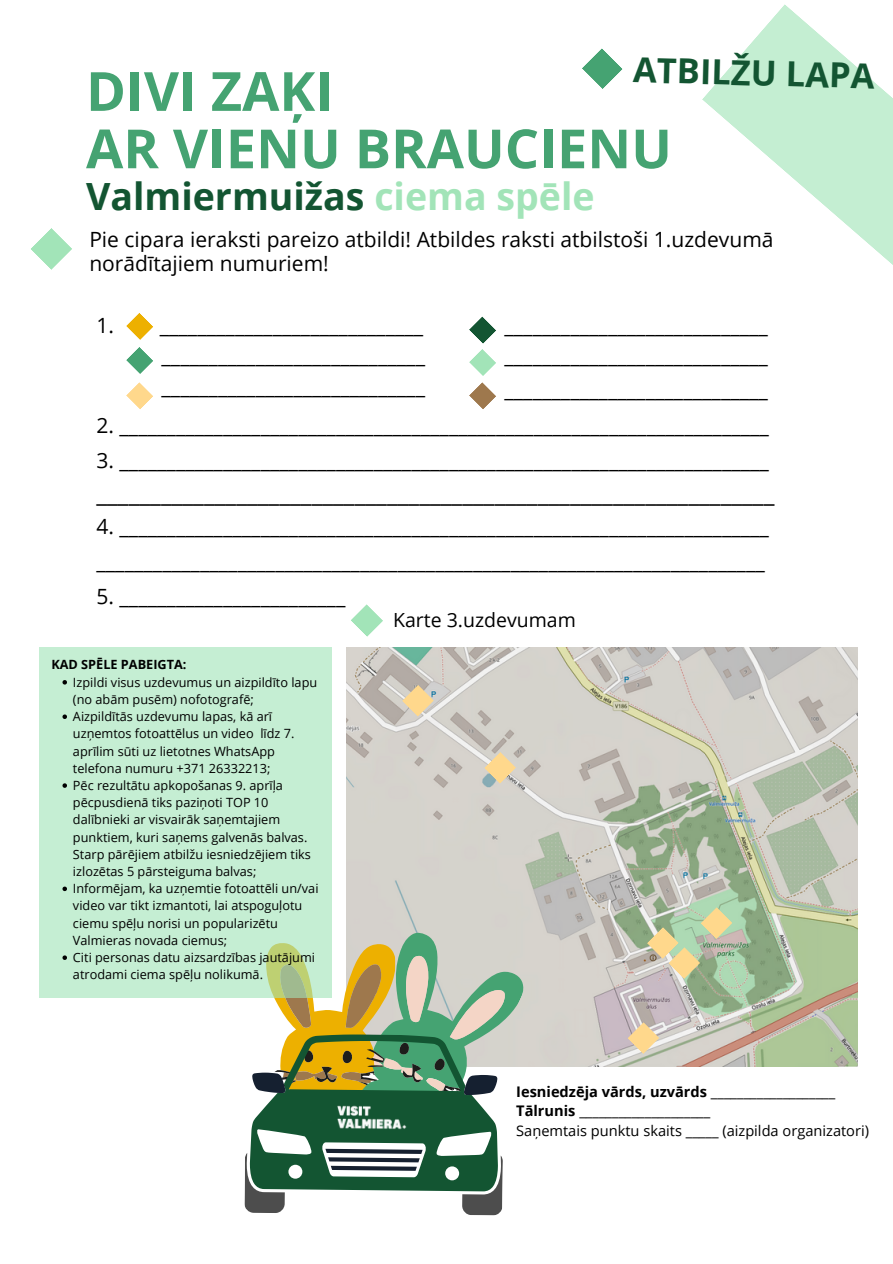
<style>
.page{position:relative;width:893px;height:1264px;background:#fff}
.page>*{position:absolute;margin:0;border:0;box-sizing:border-box;transform-origin:0 0}
.t1{font:700 54px/57.3px "Open Sans";color:#45a372}
.t2{font:700 37.5px "Open Sans";color:#135532}
.t3{font:700 34.5px "Open Sans";color:#135532}
.t4{font:24px "Open Sans";color:#000}
.t5{font:21px/23.7px "Open Sans";color:#000}
.t6{font:19.5px "Open Sans";color:#000}
.t7{font:14.55px/19.5px "Open Sans";color:#000}
.t8{font:12.75px/17.2px "Open Sans";color:#000}
.t9{font:700 12.75px "Open Sans";color:#000}
.s1{color:#a2e4b8}
.s2{font-weight:700}
</style>
<div class="page">
<img style="left:346px;top:647px;width:511px;height:419px">
<svg style="left:402px;top:684px;width:32px;height:32px"></svg>
<svg style="left:702px;top:4px;width:190px;height:260px"></svg>
<svg style="left:582px;top:48px;width:41px;height:41px"></svg>
<svg style="left:31px;top:228px;width:41px;height:42px"></svg>
<svg style="left:331px;top:926px;width:198px;height:141px;background:#c6cfc4"></svg>
<svg style="left:244px;top:941px;width:264px;height:274px"></svg>
<img style="left:328px;top:1096px;width:88px;height:42px">
<div style="left:39px;top:647px;width:292px;height:350px;background:#c5eed3"></div>
<svg style="left:62px;top:680px;width:5px;height:4px"></svg>
<svg style="left:62px;top:714px;width:5px;height:5px"></svg>
<svg style="left:62px;top:783px;width:5px;height:4px"></svg>
<svg style="left:62px;top:886px;width:5px;height:5px"></svg>
<svg style="left:62px;top:955px;width:5px;height:4px"></svg>
<svg style="left:351px;top:604px;width:32px;height:33px"></svg>
<svg style="left:484px;top:751px;width:32px;height:33px"></svg>
<svg style="left:646px;top:907px;width:86px;height:72px;background:#c1c8a3"></svg>
<svg style="left:627px;top:1022px;width:32px;height:32px"></svg>
<svg style="left:126px;top:313px;width:27px;height:27px"></svg>
<svg style="left:126px;top:347px;width:27px;height:27px"></svg>
<svg style="left:126px;top:382px;width:27px;height:27px"></svg>
<svg style="left:469px;top:316px;width:27px;height:60px"></svg>
<svg style="left:469px;top:382px;width:27px;height:27px"></svg>
<h3 class="t3" style="left:634px;top:44px;width:243px;rotate:2deg">ATBILŽU LAPA</h3>
<h1 class="t1" style="left:86px;top:61px;width:587px">DIVI ZAĶI<br>AR VIENU BRAUCIENU</h1>
<h4 class="t2" style="left:86px;top:170px;width:510px">Valmiermuižas <span class="s1">ciema spēle</span></h4>
<p class="t5" style="left:89px;top:227px;width:685px">Pie cipara ieraksti pareizo atbildi! Atbildes raksti atbilstoši 1.uzdevumā norādītajiem numuriem!</p>
<p class="t5" style="left:96px;top:313px;width:328px">1. ____________________________</p>
<p class="t5" style="left:161px;top:343px;width:265px">____________________________</p>
<p class="t5" style="left:161px;top:373px;width:265px">____________________________</p>
<p class="t5" style="left:504px;top:313px;width:265px">____________________________</p>
<p class="t5" style="left:504px;top:343px;width:265px">____________________________</p>
<p class="t5" style="left:504px;top:376px;width:265px">____________________________</p>
<p class="t5" style="left:96px;top:413px;width:674px">2. _____________________________________________________________________</p>
<p class="t5" style="left:96px;top:448px;width:674px">3. _____________________________________________________________________</p>
<p class="t4" style="left:96px;top:476px;width:679px">_______________________________________________________________</p>
<h4 class="t5" style="left:96px;top:513px;width:674px">4. _____________________________________________________________________</h4>
<h6 class="t5" style="left:96px;top:548px;width:669px">_______________________________________________________________________</h6>
<h4 class="t5" style="left:96px;top:583px;width:250px">5. ________________________</h4>
<p class="t9" style="left:51px;top:656px;width:137px">KAD SPĒLE PABEIGTA:</p>
<p class="t8" style="left:73px;top:673px;width:246px">Izpildi visus uzdevumus un aizpildīto lapu (no abām pusēm) nofotografē;</p>
<p class="t8" style="left:73px;top:707px;width:223px">Aizpildītās uzdevumu lapas, kā arī uzņemtos fotoattēlus un video līdz 7. aprīlim sūti uz lietotnes WhatsApp telefona numuru +371 26332213;</p>
<h4 class="t8" style="left:73px;top:776px;width:239px">Pēc rezultātu apkopošanas 9. aprīļa pēcpusdienā tiks paziņoti TOP 10 dalībnieki ar visvairāk saņemtajiem punktiem, kuri saņems galvenās balvas.<br>Starp pārējiem atbilžu iesniedzējiem tiks izlozētas 5 pārsteiguma balvas;</h4>
<h4 class="t8" style="left:73px;top:879px;width:247px">Informējam, ka uzņemtie fotoattēli un/vai video var tikt izmantoti, lai atspoguļotu ciemu spēļu norisi un popularizētu Valmieras novada ciemus;</h4>
<p class="t8" style="left:73px;top:948px;width:243px">Citi personas datu aizsardzības jautājumi atrodami ciema spēļu nolikumā.</p>
<p class="t6" style="left:393px;top:606px;width:184px">Karte 3.uzdevumam</p>
<h4 class="t7" style="left:516px;top:1081px;width:354px"><span class="s2">Iesniedzēja vārds, uzvārds</span> ___________________<br><span class="s2">Tālrunis</span> ____________________<br>Saņemtais punktu skaits _____ (aizpilda organizatori)</h4>
</div>
